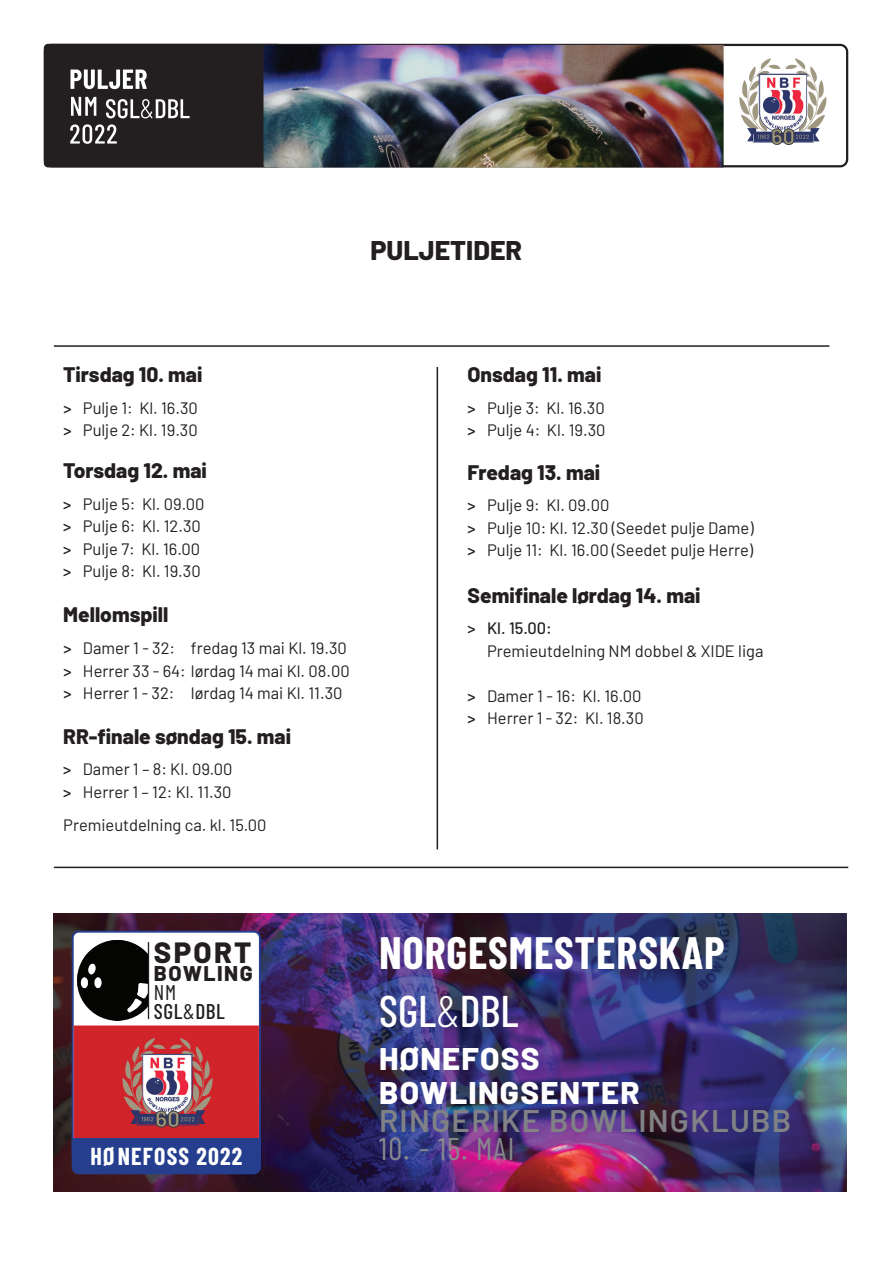
<style>
.page{position:relative;width:893px;height:1263px;background:#fff}
.page>*{position:absolute;margin:0;border:0;box-sizing:border-box;transform-origin:0 0}
.t1{font:700 44.25px/57.8px "Barlow Condensed";letter-spacing:.02em;color:#fff}
.t2{font:800 31.2px/33.8px "Barlow";letter-spacing:.04em;color:#fff}
.t3{font:600 31.2px "Barlow";letter-spacing:.04em;color:#808285}
.t4{font:31.2px "Barlow Condensed";letter-spacing:.04em;color:#87898c}
.t5{font:800 29.25px "Barlow";letter-spacing:.08em;color:#231f20}
.t6{font:800 27px "Barlow";color:#231f20}
.t7{font:700 24px "Barlow Condensed";letter-spacing:.05em;color:#fff}
.t8{font:500 21.3px/18.6px "Barlow Condensed";letter-spacing:.03em;color:#231f20}
.t9{font:800 21.3px "Barlow";letter-spacing:.07em;color:#231f20}
.t10{font:800 21px "Barlow";color:#231f20}
.t11{font:16.5px/22.5px "Barlow";color:#231f20}
.t12{font:500 16.5px "Barlow";color:#231f20}
.s1{font-weight:500}
.s2{font-weight:400}
.s3{font-weight:300}
</style>
<div class="page">
<div style="left:44px;top:44px;width:238px;height:123px;background:#231f20;border-radius:4px"></div>
<img style="left:263px;top:45px;width:461px;height:122px">
<svg style="left:70px;top:124px;width:47px;height:20px"></svg>
<svg style="left:71px;top:97px;width:119px;height:21px"></svg>
<svg style="left:71px;top:70px;width:76px;height:19px"></svg>
<svg style="left:739px;top:58px;width:88px;height:87px"></svg>
<hr style="left:437px;top:367px;width:1px;height:482px;background:#231f20">
<hr style="left:54px;top:345px;width:775px;height:2px;background:#231f20">
<hr style="left:54px;top:867px;width:794px;height:1px;background:#231f20">
<img style="left:54px;top:914px;width:793px;height:278px">
<div style="left:73px;top:932px;width:187px;height:230px;background:#fff;border-radius:6px"></div>
<div style="left:72px;top:931px;width:189px;height:232px;border:2px solid #253f8e;border-radius:6px"></div>
<hr style="left:148px;top:942px;width:1px;height:77px;background:#231f20">
<img style="left:78px;top:941px;width:70px;height:79px">
<svg style="left:71px;top:1025px;width:191px;height:150px"></svg>
<h3 class="t6" style="left:370px;top:230px;width:153px">PULJETIDER</h3>
<p class="t10" style="left:63px;top:359px;width:141px">Tirsdag 10. mai</p>
<p class="t11" style="left:63px;top:395px;width:136px"><span class="s1">&gt;</span> Pulje 1: Kl. 16.30 <span class="s1">&gt;</span> Pulje 2: Kl. 19.30</p>
<p class="t10" style="left:63px;top:455px;width:145px">Torsdag 12. mai</p>
<p class="t11" style="left:63px;top:491px;width:143px"><span class="s1">&gt;</span> Pulje 5: Kl. 09.00 <span class="s1">&gt;</span> Pulje 6: Kl. 12.30 <span class="s1">&gt;</span> Pulje 7: Kl. 16.00 <span class="s1">&gt;</span> Pulje 8: Kl. 19.30</p>
<p class="t10" style="left:63px;top:599px;width:106px">Mellomspill</p>
<p class="t11" style="left:63px;top:635px;width:288px"><span class="s1">&gt;</span> Damer 1 - 32: fredag 13 mai Kl. 19.30 <span class="s1">&gt;</span> Herrer 33 - 64: lørdag 14 mai Kl. 08.00 <span class="s1">&gt;</span> Herrer 1 - 32: lørdag 14 mai Kl. 11.30</p>
<p class="t10" style="left:63px;top:721px;width:229px">RR-finale søndag 15. mai</p>
<p class="t11" style="left:63px;top:757px;width:171px"><span class="s1">&gt;</span> Damer 1 – 8: Kl. 09.00 <span class="s1">&gt;</span> Herrer 1 – 12: Kl. 11.30</p>
<p class="t11" style="left:63px;top:812px;width:205px">Premieutdelning ca. kl. 15.00</p>
<p class="t10" style="left:468px;top:359px;width:135px">Onsdag 11. mai</p>
<p class="t11" style="left:468px;top:395px;width:139px"><span class="s1">&gt;</span> Pulje 3: Kl. 16.30 <span class="s1">&gt;</span> Pulje 4: Kl. 19.30</p>
<p class="t10" style="left:468px;top:457px;width:134px">Fredag 13. mai</p>
<p class="t11" style="left:468px;top:493px;width:288px"><span class="s1">&gt;</span> Pulje 9: Kl. 09.00<br><span class="s1">&gt;</span> Pulje 10: Kl. 12.30 (Seedet pulje Dame) <span class="s1">&gt;</span> Pulje 11: Kl. 16.00 (Seedet pulje Herre)</p>
<p class="t10" style="left:468px;top:580px;width:234px">Semifinale lørdag 14. mai</p>
<p class="t12" style="left:468px;top:616px;width:86px">&gt; Kl. 15.00:</p>
<p class="t11" style="left:487px;top:638px;width:278px">Premieutdelning NM dobbel &amp; XIDE liga</p>
<p class="t11" style="left:468px;top:683px;width:178px"><span class="s1">&gt;</span> Damer 1 - 16: Kl. 16.00 <span class="s1">&gt;</span> Herrer 1 - 32: Kl. 18.30</p>
<h3 class="t5" style="left:154px;top:930px;width:99px">SPORT</h3>
<p class="t9" style="left:154px;top:958px;width:101px">BOWLING</p>
<p class="t8" style="left:154px;top:981px;width:73px"><span class="s2">NM<br></span>SGL<span class="s2">&amp;</span>DBL</p>
<h1 class="t1" style="left:379px;top:922px;width:347px">NORGESMESTERSKAP<br><span class="s1">SGL</span><span class="s3">&amp;</span><span class="s1">DBL</span></h1>
<h2 class="t2" style="left:379px;top:1040px;width:262px">HØNEFOSS<br>BOWLINGSENTER</h2>
<h2 class="t3" style="left:379px;top:1098px;width:414px">RINGERIKE BOWLINGKLUBB</h2>
<h3 class="t7" style="left:91px;top:1139px;width:153px">HØNEFOSS 2022</h3>
<h2 class="t4" style="left:379px;top:1127px;width:137px">10. - 15. MAI</h2>
</div>
